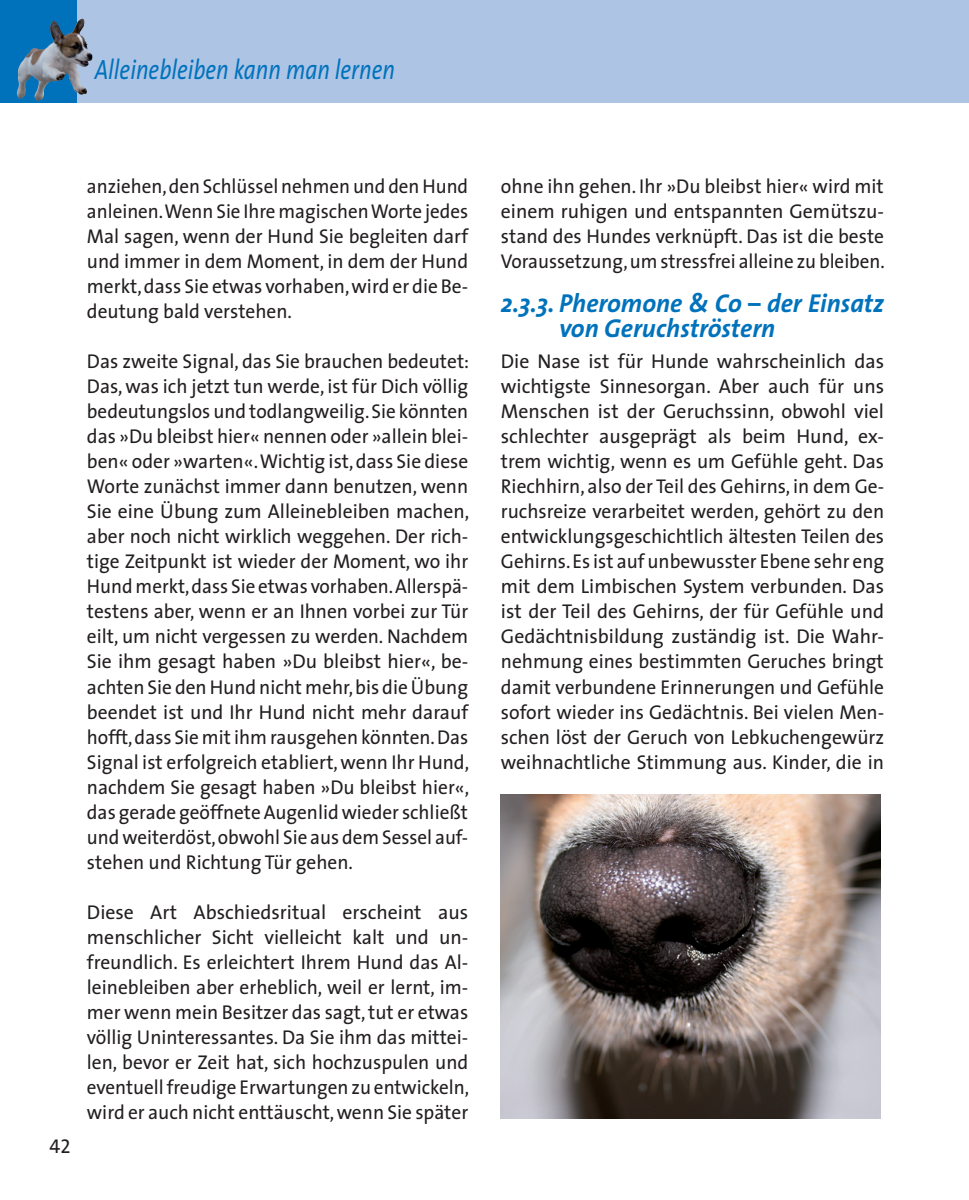
<style>
.page{position:relative;width:969px;height:1200px;background:#fff}
.page>*{position:absolute;margin:0;border:0;box-sizing:border-box;transform-origin:0 0}
.t1{font:italic 28px "The Sans";color:#0072bc;scale:.8 1}
.t2{font:italic 700 26px/25px "The Sans";color:#0072bc}
.t3{font:20px/25px "The Sans";color:#231f20;text-align:justify}
.t4{font:20px/25px "The Sans";color:#231f20;text-align:justify;scale:.95 1}
.t5{font:20px "The Sans Caps";color:#231f20}
</style>
<div class="page">
<img style="left:501px;top:794px;width:380px;height:323px">
<div style="left:2px;top:0;width:967px;height:103px;background:#adc4e5"></div>
<div style="left:0;top:0;width:77px;height:103px;background:#0072bc"></div>
<img style="left:17px;top:19px;width:64px;height:82px">
<h1 class="t1" style="left:95px;top:46px;width:377px">Alleinebleiben kann man lernen</h1>
<p class="t5" style="left:49px;top:1129px;width:22px">42</p>
<p class="t4" style="left:87px;top:173px;width:403px">anziehen, den Schlüssel nehmen und den Hund anleinen. Wenn Sie Ihre magischen Worte jedes Mal sagen, wenn der Hund Sie begleiten darf und immer in dem Moment, in dem der Hund merkt, dass Sie etwas vorhaben, wird er die Be&shy;deutung bald verstehen.</p>
<p class="t3" style="left:87px;top:348px;width:384px">Das zweite Signal, das Sie brauchen bedeutet:<br>Das, was ich jetzt tun werde, ist für Dich völlig bedeutungslos und todlangweilig. Sie könnten das »Du bleibst hier« nennen oder »allein blei&shy;ben« oder »warten«. Wichtig ist, dass Sie diese Worte zunächst immer dann benutzen, wenn Sie eine Übung zum Alleinebleiben machen, aber noch nicht wirklich weggehen. Der rich&shy;tige Zeitpunkt ist wieder der Moment, wo ihr Hund merkt, dass Sie etwas vorhaben. Allerspä&shy;testens aber, wenn er an Ihnen vorbei zur Tür eilt, um nicht vergessen zu werden. Nachdem Sie ihm gesagt haben »Du bleibst hier«, be&shy;achten Sie den Hund nicht mehr, bis die Übung beendet ist und Ihr Hund nicht mehr darauf hofft, dass Sie mit ihm rausgehen könnten. Das Signal ist erfolgreich etabliert, wenn Ihr Hund, nachdem Sie gesagt haben »Du bleibst hier«, das gerade geöffnete Augenlid wieder schließt und weiterdöst, obwohl Sie aus dem Sessel auf&shy;stehen und Richtung Tür gehen.</p>
<p class="t3" style="left:87px;top:898px;width:384px">Diese Art Abschiedsritual erscheint aus menschlicher Sicht vielleicht kalt und un&shy;freundlich. Es erleichtert Ihrem Hund das Al&shy;leinebleiben aber erheblich, weil er lernt, im&shy;mer wenn mein Besitzer das sagt, tut er etwas völlig Uninteressantes. Da Sie ihm das mittei&shy;len, bevor er Zeit hat, sich hochzuspulen und eventuell freudige Erwartungen zu entwickeln, wird er auch nicht enttäuscht, wenn Sie später</p>
<p class="t3" style="left:501px;top:173px;width:385px">ohne ihn gehen. Ihr »Du bleibst hier« wird mit einem ruhigen und entspannten Gemütszu&shy;stand des Hundes verknüpft. Das ist die beste Voraussetzung, um stressfrei alleine zu bleiben.</p>
<h2 class="t2" style="left:559px;top:290px;width:326px;text-indent:-58px">2.3.3. Pheromone &amp; Co – der Einsatz von Geruchströstern</h2>
<p class="t3" style="left:501px;top:348px;width:385px">Die Nase ist für Hunde wahrscheinlich das wichtigste Sinnesorgan. Aber auch für uns Menschen ist der Geruchssinn, obwohl viel schlechter ausgeprägt als beim Hund, ex&shy;trem wichtig, wenn es um Gefühle geht. Das Riechhirn, also der Teil des Gehirns, in dem Ge&shy;ruchsreize verarbeitet werden, gehört zu den entwicklungsgeschichtlich ältesten Teilen des Gehirns. Es ist auf unbewusster Ebene sehr eng mit dem Limbischen System verbunden. Das ist der Teil des Gehirns, der für Gefühle und Gedächtnisbildung zuständig ist. Die Wahr&shy;nehmung eines bestimmten Geruches bringt damit verbundene Erinnerungen und Gefühle sofort wieder ins Gedächtnis. Bei vielen Men&shy;schen löst der Geruch von Lebkuchengewürz weihnachtliche Stimmung aus. Kinder, die in</p>
</div>
